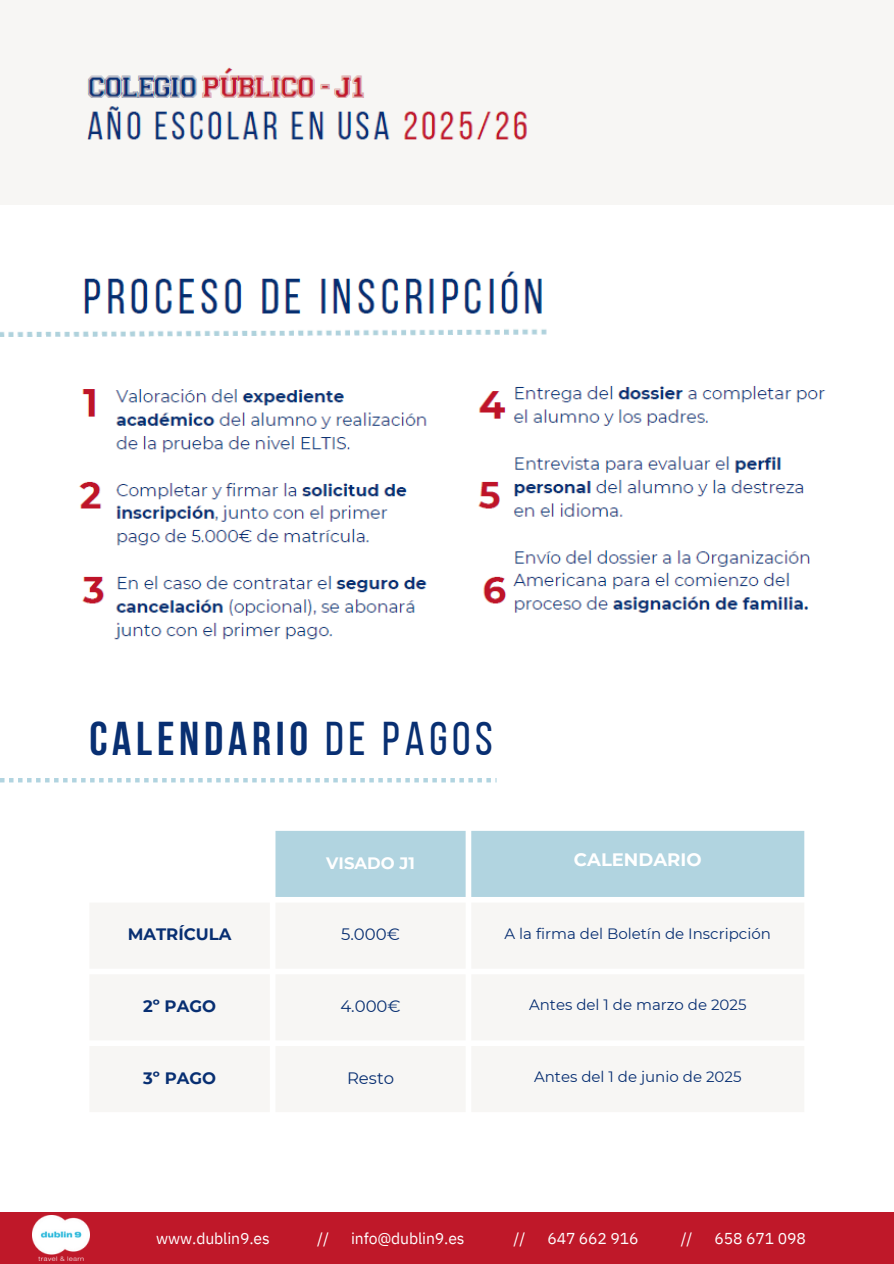
<style>
.page{position:relative;width:894px;height:1264px;background:#fff}
.page>*{position:absolute;margin:0;border:0;box-sizing:border-box;transform-origin:0 0}
.t1{font:700 47.25px "Bebas Neue";letter-spacing:.1em;color:#082f72}
.t2{font:700 18px "Montserrat";color:#fff}
.t3{font:700 16.5px "Montserrat";color:#082f72}
.t4{font:16.5px "Montserrat";color:#082f72}
.t5{font:700 16.5px "Montserrat";color:#fff}
.t6{font:15.75px "IBM Plex Sans";letter-spacing:-.01em;color:#fff}
.t7{font:15px "Montserrat";color:#082f72}
.s1{font-weight:400}
</style>
<div class="page">
<div style="left:0;top:0;width:893px;height:204px;background:#f7f6f4"></div>
<img style="left:0;top:271px;width:826px;height:369px">
<svg style="left:0;top:778px;width:496px;height:4px"></svg>
<div style="left:275px;top:831px;width:529px;height:66px;background:#b1d4e0"></div>
<div style="left:90px;top:903px;width:714px;height:209px;background:#f7f6f4"></div>
<div style="left:0;top:1212px;width:893px;height:51px;background:#bf1829"></div>
<img style="left:32px;top:1215px;width:58px;height:45px">
<img style="left:87px;top:67px;width:440px;height:73px">
<p class="t1" style="left:89px;top:719px;width:405px">CALENDARIO <span class="s1">DE PAGOS</span></p>
<h6 class="t5" style="left:326px;top:852px;width:90px">VISADO J1</h6>
<h6 class="t2" style="left:574px;top:848px;width:129px">CALENDARIO</h6>
<h5 class="t3" style="left:128px;top:924px;width:105px">MATRÍCULA</h5>
<h5 class="t4" style="left:341px;top:924px;width:60px">5.000€</h5>
<p class="t7" style="left:504px;top:924px;width:268px">A la firma del Boletín de Inscripción</p>
<h2 class="t3" style="left:143px;top:996px;width:74px">2º PAGO</h2>
<h6 class="t4" style="left:340px;top:996px;width:62px">4.000€</h6>
<p class="t7" style="left:529px;top:995px;width:219px">Antes del 1 de marzo de 2025</p>
<h5 class="t3" style="left:143px;top:1067px;width:74px">3º PAGO</h5>
<h5 class="t4" style="left:347px;top:1067px;width:48px">Resto</h5>
<h5 class="t7" style="left:534px;top:1067px;width:209px">Antes del 1 de junio de 2025</h5>
<p class="t6" style="left:156px;top:1227px;width:115px">www.dublin9.es</p>
<p class="t6" style="left:317px;top:1227px;width:13px">//</p>
<p class="t6" style="left:351px;top:1227px;width:115px">info@dublin9.es</p>
<p class="t6" style="left:513px;top:1227px;width:13px">//</p>
<p class="t6" style="left:547px;top:1227px;width:93px">647 662 916</p>
<p class="t6" style="left:680px;top:1227px;width:13px">//</p>
<p class="t6" style="left:714px;top:1227px;width:93px">658 671 098</p>
</div>
